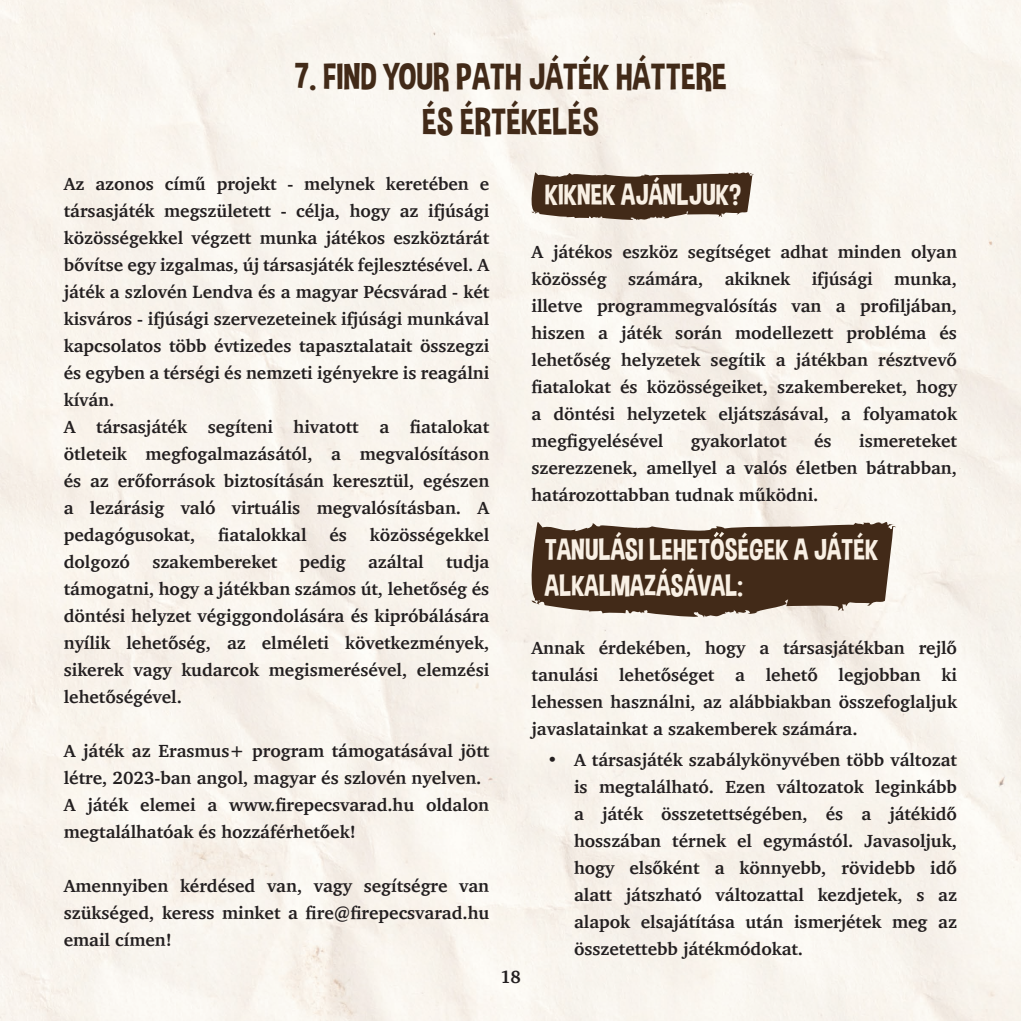
<style>
.page{position:relative;width:1021px;height:1021px;background:#fff}
.page>*{position:absolute;margin:0;border:0;box-sizing:border-box;transform-origin:0 0}
.t1{font:37.5px/45px "Dimbo";color:#422a18;text-align:center}
.t2{font:30px/36px "Dimbo";color:#f9f0e4}
.t3{font:700 18px/27px "Charter";color:#231f20;text-align:justify}
</style>
<div class="page">
<svg style="left:531px;top:172px;width:223px;height:48px;background:#5f4a3a"></svg>
<svg style="left:530px;top:520px;width:365px;height:97px;background:#604c3c"></svg>
<h1 class="t1" style="left:294px;top:54px;width:434px">7. FIND YOUR PATH JÁTÉK HÁTTERE<br>ÉS ÉRTÉKELÉS</h1>
<p class="t3" style="left:64px;top:170px;width:427px;text-align:left">Az azonos című projekt - melynek keretében e társasjáték megszületett - célja, hogy az ifjúsági közösségekkel végzett munka játékos eszköztárát bővítse egy izgalmas, új társasjáték fejlesztésével. A játék a szlovén Lendva és a magyar Pécsvárad - két kisváros - ifjúsági szervezeteinek ifjúsági munkával kapcsolatos több évtizedes tapasztalatait összegzi és egyben a térségi és nemzeti igényekre is reagálni kíván.<br>A társasjáték segíteni hivatott a fiatalokat ötleteik megfogalmazásától, a megvalósításon és az erőforrások biztosításán keresztül, egészen a lezárásig való virtuális megvalósításban. A pedagógusokat,</p>
<p class="t3" style="left:218px;top:521px;width:90px">fiatalokkal</p>
<p class="t3" style="left:329px;top:521px;width:19px">és</p>
<p class="t3" style="left:64px;top:521px;width:427px;text-indent:306px">közösségekkel dolgozó szakembereket pedig azáltal tudja támogatni, hogy a játékban számos út, lehetőség és döntési helyzet végiggondolására és kipróbálására nyílik lehetőség, az elméleti következmények, sikerek vagy kudarcok megismerésével, elemzési lehetőségével.</p>
<p class="t3" style="left:64px;top:737px;width:427px;text-align:left">A játék az Erasmus+ program támogatásával jött létre, 2023-ban angol, magyar és szlovén nyelven.<br>A játék elemei a www.firepecsvarad.hu oldalon megtalálhatóak és hozzáférhetőek!</p>
<p class="t3" style="left:64px;top:872px;width:427px">Amennyiben kérdésed van, vagy segítségre van szükséged, keress minket a fire@firepecsvarad.hu email címen!</p>
<h2 class="t2" style="left:545px;top:177px;width:198px">KIKNEK AJÁNLJUK?</h2>
<p class="t3" style="left:531px;top:238px;width:427px">A játékos eszköz segítséget adhat minden olyan közösség számára, akiknek ifjúsági munka, illetve programmegvalósítás van a profiljában, hiszen a játék során modellezett probléma és lehetőség helyzetek segítik a játékban résztvevő fiatalokat és közösségeiket, szakembereket, hogy a döntési helyzetek eljátszásával, a folyamatok megfigyelésével</p>
<p class="t3" style="left:691px;top:427px;width:97px">gyakorlatot</p>
<p class="t3" style="left:814px;top:427px;width:19px">és</p>
<p class="t3" style="left:531px;top:427px;width:427px;text-indent:327px">ismereteket szerezzenek, amellyel a valós életben bátrabban, határozottabban tudnak működni.</p>
<h2 class="t2" style="left:545px;top:531px;width:335px">TANULÁSI LEHETOSÉGEK A JÁTÉK<br>ALKALMAZÁSÁVAL:</h2>
<p class="t3" style="left:500px;top:963px;width:22px">18</p>
<p class="t3" style="left:531px;top:633px;width:427px">Annak érdekében, hogy a társasjátékban rejlő tanulási lehetőséget a lehető legjobban ki lehessen használni, az alábbiakban összefoglaljuk javaslatainkat a szakemberek számára.</p>
<p class="t3" style="left:574px;top:746px;width:384px;text-indent:-27px">• A társasjáték szabálykönyvében több változat is megtalálható. Ezen változatok leginkább a játék összetettségében, és a játékidő hosszában térnek el egymástól. Javasoljuk, hogy elsőként a könnyebb, rövidebb idő alatt játszható változattal kezdjetek, s az alapok elsajátítása után ismerjétek meg az összetettebb játékmódokat.</p>
</div>
